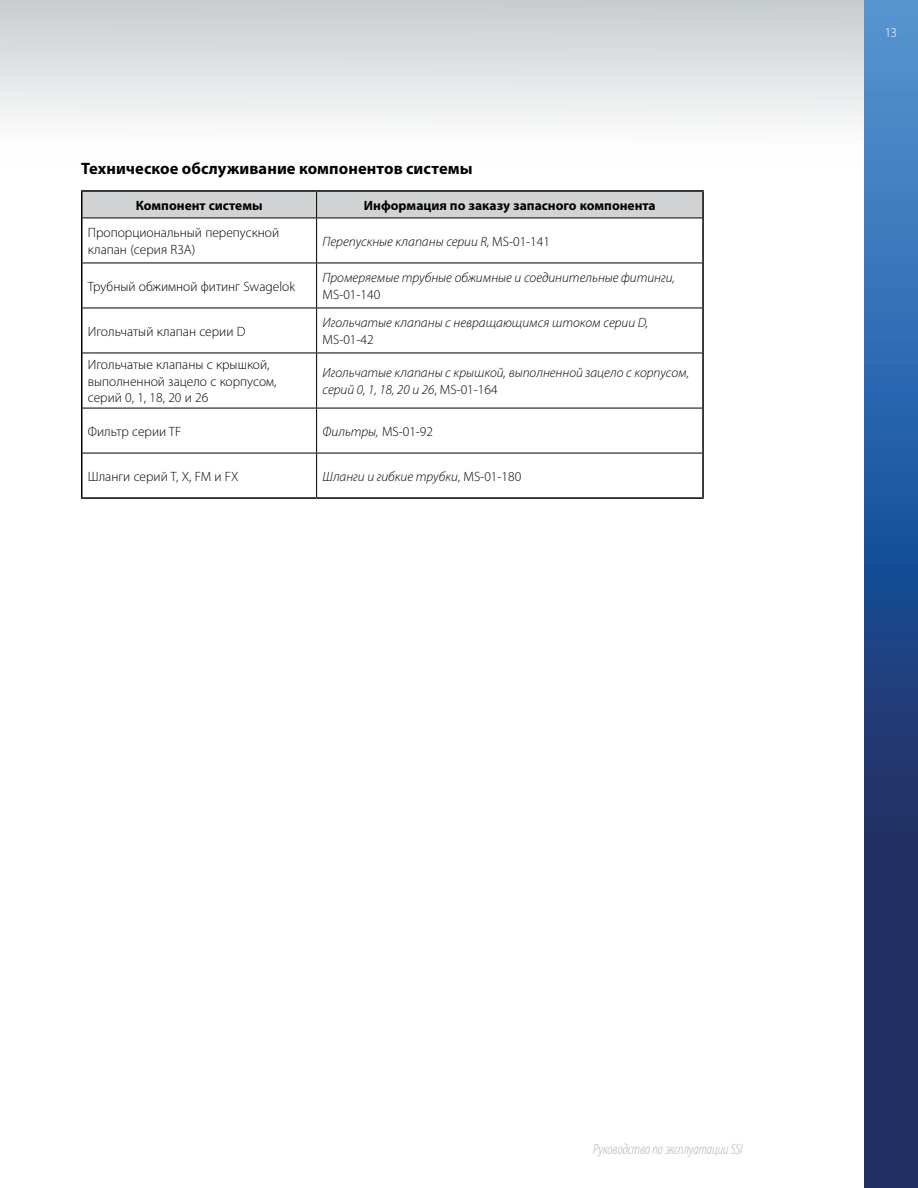
<style>
.page{position:relative;width:918px;height:1188px;background:#fff}
.page>*{position:absolute;margin:0;border:0;box-sizing:border-box;transform-origin:0 0}
.t1{font:700 16.5px "Myriad Pro";letter-spacing:.005em;color:#000}
.t2{font:italic 300 condensed 15px "Myriad Pro";letter-spacing:-.005em;color:#acb4ba}
.t3{font:italic 300 13.5px/16.5px "Myriad Pro";color:#000}
.t4{font:300 13.5px/16.5px "Myriad Pro";color:#000}
.t5{font:700 13.5px "Myriad Pro";color:#000}
.t6{font:300 13.5px "Myriad Pro";color:#fff}
.s1{font-style:normal}
</style>
<div class="page">
<div style="left:0;top:0;width:864px;height:166px;background:linear-gradient(to bottom,#c8cccf,#fff)"></div>
<img style="left:864px;top:0;width:54px;height:1188px">
<hr style="left:82px;top:218px;width:235px;height:1px;background:#000">
<hr style="left:317px;top:218px;width:385px;height:1px;background:#000">
<hr style="left:316px;top:218px;width:1px;height:45px;background:#000">
<hr style="left:82px;top:263px;width:235px;height:1px;background:#000">
<hr style="left:317px;top:263px;width:385px;height:1px;background:#000">
<hr style="left:316px;top:263px;width:1px;height:45px;background:#000">
<hr style="left:82px;top:308px;width:235px;height:1px;background:#000">
<hr style="left:317px;top:308px;width:385px;height:1px;background:#000">
<hr style="left:316px;top:308px;width:1px;height:45px;background:#000">
<hr style="left:82px;top:353px;width:235px;height:1px;background:#000">
<hr style="left:317px;top:353px;width:385px;height:1px;background:#000">
<hr style="left:316px;top:353px;width:1px;height:55px;background:#000">
<hr style="left:82px;top:408px;width:235px;height:1px;background:#000">
<hr style="left:317px;top:408px;width:385px;height:1px;background:#000">
<hr style="left:316px;top:408px;width:1px;height:45px;background:#000">
<hr style="left:316px;top:453px;width:1px;height:44px;background:#000">
<hr style="left:81px;top:190px;width:236px;height:2px;background:#000">
<div style="left:81px;top:191px;width:621px;height:27px;background:#d1d3d4"></div>
<hr style="left:317px;top:190px;width:387px;height:2px;background:#000">
<hr style="left:702px;top:192px;width:2px;height:26px;background:#000">
<hr style="left:81px;top:218px;width:1px;height:45px;background:#000">
<hr style="left:702px;top:218px;width:2px;height:45px;background:#000">
<hr style="left:81px;top:263px;width:1px;height:45px;background:#000">
<hr style="left:702px;top:263px;width:2px;height:45px;background:#000">
<hr style="left:81px;top:308px;width:1px;height:45px;background:#000">
<hr style="left:702px;top:308px;width:2px;height:45px;background:#000">
<hr style="left:81px;top:353px;width:1px;height:55px;background:#000">
<hr style="left:702px;top:353px;width:2px;height:55px;background:#000">
<hr style="left:81px;top:408px;width:1px;height:45px;background:#000">
<hr style="left:702px;top:408px;width:2px;height:45px;background:#000">
<hr style="left:81px;top:453px;width:1px;height:44px;background:#000">
<hr style="left:702px;top:453px;width:2px;height:44px;background:#000">
<hr style="left:82px;top:453px;width:235px;height:1px;background:#000">
<hr style="left:317px;top:453px;width:385px;height:1px;background:#000">
<hr style="left:81px;top:497px;width:236px;height:2px;background:#000">
<hr style="left:317px;top:497px;width:387px;height:2px;background:#000">
<p class="t1" style="left:81px;top:158px;width:393px">Техническое обслуживание компонентов системы</p>
<p class="t5" style="left:136px;top:196px;width:128px">Компонент системы</p>
<p class="t5" style="left:364px;top:196px;width:293px">Информация по заказу запасного компонента</p>
<p class="t4" style="left:88px;top:224px;width:193px">Пропорциональный перепускной клапан (серия R3A)</p>
<p class="t3" style="left:323px;top:233px;width:229px">Перепускные клапаны серии R, <span class="s1">MS-01-141</span></p>
<p class="t4" style="left:88px;top:278px;width:209px">Трубный обжимной фитинг Swagelok</p>
<p class="t3" style="left:323px;top:269px;width:354px">Промеряемые трубные обжимные и соединительные фитинги,</p>
<p class="t4" style="left:323px;top:286px;width:59px">MS-01-140</p>
<p class="t4" style="left:88px;top:323px;width:159px">Игольчатый клапан серии D</p>
<p class="t3" style="left:323px;top:314px;width:327px">Игольчатые клапаны с невращающимся штоком серии D,</p>
<p class="t4" style="left:323px;top:331px;width:53px">MS-01-42</p>
<p class="t4" style="left:88px;top:356px;width:190px">Игольчатые клапаны с крышкой, выполненной зацело с корпусом, серий 0, 1, 18, 20 и 26</p>
<p class="t3" style="left:323px;top:364px;width:368px">Игольчатые клапаны с крышкой, выполненной зацело с корпусом, серий 0, 1, 18, 20 и 26<span class="s1">, MS-01-164</span></p>
<p class="t4" style="left:88px;top:423px;width:95px">Фильтр серии TF</p>
<p class="t3" style="left:323px;top:423px;width:112px">Фильтры, <span class="s1">MS-01-92</span></p>
<p class="t4" style="left:88px;top:468px;width:152px">Шланги серий T, X, FM и FX</p>
<p class="t3" style="left:323px;top:468px;width:200px">Шланги и гибкие трубки<span class="s1">, MS-01-180</span></p>
<p class="t6" style="left:885px;top:25px;width:14px">13</p>
<p class="t2" style="left:593px;top:1141px;width:151px">Руководство по эксплуатации SSI</p>
</div>
